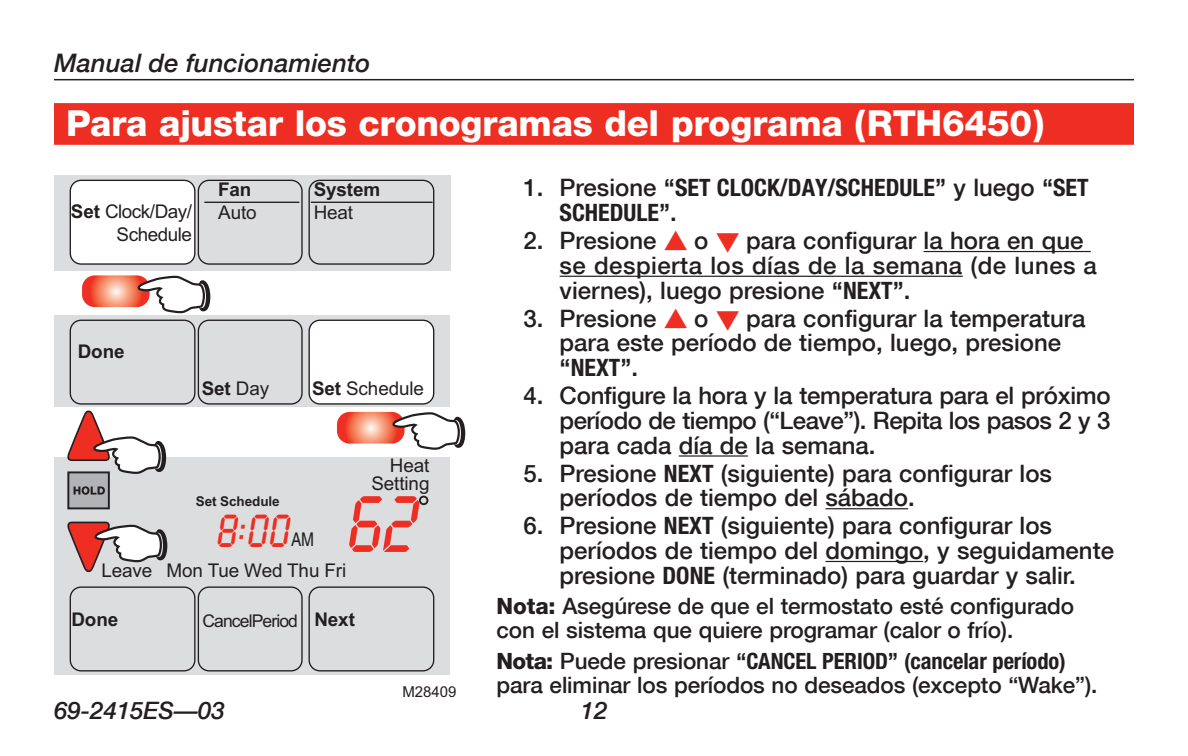
<style>
.page{position:relative;width:1188px;height:756px;background:#fff}
.page>*{position:absolute;margin:0;border:0;box-sizing:border-box;transform-origin:0 0}
.t1{font:83.7px "LCD Hwell";color:#ee2e22;scale:.9 1}
.t2{font:48.6px "LCD Hwell";color:#ee2e22;scale:.9 1}
.t3{font:800 36px "Helvetica Neue";letter-spacing:-.01em;color:#fff}
.t4{font:italic 500 25.5px "Helvetica Neue";letter-spacing:.005em;color:#231f20}
.t5{font:500 24px/24.6px "Helvetica Neue";color:#231f20}
.t6{font:700 condensed 24px/24.6px "Helvetica Neue";color:#231f20}
.t7{font:italic 500 24px "Helvetica Neue";color:#231f20}
.t8{font:500 22.5px/24px "Helvetica Neue";letter-spacing:-.005em;color:#231f20}
.t9{font:700 condensed 22.5px "Helvetica Neue";letter-spacing:-.005em;color:#231f20}
.t10{font:18.9px/17.4px "Arial";letter-spacing:-.005em;color:#231f20;text-align:right}
.t11{font:700 18.9px "Arial";letter-spacing:-.005em;color:#231f20}
.t12{font:18.9px/22.8px "Arial";letter-spacing:-.025em;color:#231f20;text-align:right}
.t13{font:condensed 18.9px "Helvetica";color:#231f20}
.t14{font:17.4px "Arial";letter-spacing:-.05em;color:#231f20}
.t15{font:15px "Arial";color:#231f20}
.t16{font:700 13.5px "Arial";letter-spacing:-.005em;color:#231f20}
.s1{font-weight:500;font-stretch:normal}
.s2{color:#ee2e22}
.s3{font-weight:700;font-stretch:condensed}
.s4{font-weight:800}
.s5{font-weight:800;font-stretch:normal}
.s6{font-weight:700}
.s7{font-weight:400}
.s8{font-weight:700;font-size:18.9px}
</style>
<div class="page">
<hr style="left:54px;top:79px;width:1080px;height:1px;background:#231f20">
<div style="left:54px;top:103px;width:1080px;height:42px;background:#ee2e22"></div>
<hr style="left:924px;top:251px;width:167px;height:1px;background:#231f20">
<hr style="left:560px;top:276px;width:403px;height:1px;background:#231f20">
<hr style="left:679px;top:455px;width:69px;height:2px;background:#231f20">
<hr style="left:825px;top:508px;width:83px;height:1px;background:#231f20">
<hr style="left:825px;top:561px;width:98px;height:1px;background:#231f20">
<div style="left:54px;top:176px;width:396px;height:95px;background:#dcdddf"></div>
<div style="left:70px;top:180px;width:125px;height:84px;background:#fff;border-radius:11px"></div>
<div style="left:70px;top:180px;width:126px;height:85px;border:1px solid #231f20;border-radius:11px"></div>
<svg style="left:197px;top:179px;width:238px;height:86px"></svg>
<div style="left:54px;top:315px;width:396px;height:92px;background:#dcdddf"></div>
<div style="left:54px;top:457px;width:396px;height:218px;background:#dcdddf"></div>
<div style="left:419px;top:496px;width:9px;height:9px;border:2px solid #231f20;border-radius:50%"></div>
<svg style="left:69px;top:586px;width:366px;height:86px"></svg>
<div style="left:67px;top:471px;width:43px;height:38px;background:#b2b3b7;border:2px solid #231f20"></div>
<svg style="left:74px;top:487px;width:31px;height:8px"></svg>
<svg style="left:67px;top:521px;width:101px;height:51px"></svg>
<svg style="left:67px;top:275px;width:398px;height:200px"></svg>
<p class="t4" style="left:54px;top:48px;width:318px">Manual de funcionamiento</p>
<h3 class="t3" style="left:66px;top:101px;width:980px">Para ajustar los cronogramas del programa (RTH6450)</h3>
<p class="t6" style="left:560px;top:175px;width:531px;text-indent:-36px"><span class="s1">1. Presione</span> “SET CLOCK/DAY/SCHEDULE” <span class="s1">y luego</span> “SET<br>SCHEDULE”<span class="s1">.</span></p>
<p class="t5" style="left:560px;top:228px;width:539px;text-indent:-36px">2. Presione <span class="s2">▲</span> o <span class="s2">▼</span> para configurar la hora en que se despierta los días de la semana (de lunes a viernes), luego presione <span class="s3">“NEXT”</span>.</p>
<p class="t5" style="left:560px;top:306px;width:528px;text-indent:-36px">3. Presione <span class="s2">▲</span> o <span class="s2">▼</span> para configurar la temperatura para este período de tiempo, luego, presione <span class="s3">“NEXT”</span>.</p>
<p class="t5" style="left:560px;top:383px;width:553px;text-align:justify;text-indent:-36px">4. Configure la hora y la temperatura para el próximo período de tiempo (“Leave”). Repita los pasos 2 y 3 para cada día de la semana.</p>
<p class="t5" style="left:560px;top:461px;width:494px;text-indent:-36px">5. Presione <span class="s3">NEXT</span> (siguiente) para configurar los períodos de tiempo del sábado.</p>
<p class="t5" style="left:560px;top:513px;width:556px;text-indent:-36px">6. Presione <span class="s3">NEXT</span> (siguiente) para configurar los períodos de tiempo del domingo, y seguidamente presione <span class="s3">DONE</span> (terminado) para guardar y salir.</p>
<p class="t8" style="left:497px;top:594px;width:579px"><span class="s4">Nota:</span> Asegúrese de que el termostato esté configurado con el sistema que quiere programar (calor o frío).</p>
<p class="t9" style="left:497px;top:647px;width:571px"><span class="s5">Nota:</span> <span class="s1">Puede presionar</span> “CANCEL PERIOD” (cancelar período)</p>
<p class="t15" style="left:402px;top:682px;width:56px">M28409</p>
<p class="t8" style="left:497px;top:673px;width:602px">para eliminar los períodos no deseados (excepto “Wake”).</p>
<h3 class="t3" style="left:66px;top:101px;width:562px">Acerca de su nuev termostato</h3>
<p class="t11" style="left:218px;top:177px;width:35px">Fan</p>
<p class="t11" style="left:314px;top:177px;width:68px">System</p>
<p class="t10" style="left:314px;top:204px;width:41px">Heat</p>
<p class="t12" style="left:71px;top:200px;width:123px"><span class="s6">Set</span> Clock/Day/<br>Schedule</p>
<p class="t10" style="left:218px;top:204px;width:40px">Auto</p>
<p class="t11" style="left:78px;top:339px;width:48px">Done</p>
<p class="t11" style="left:202px;top:376px;width:69px">Set <span class="s7">Day</span></p>
<p class="t10" style="left:312px;top:380px;width:114px"><span class="s6">Set</span> Schedule</p>
<p class="t10" style="left:371px;top:457px;width:60px">Heat<br>Setting</p>
<p class="t16" style="left:196px;top:492px;width:85px">Set Schedule</p>
<h1 class="t1" style="left:344px;top:483px;width:80px">62</h1>
<h2 class="t2" style="left:215px;top:507px;width:83px">8:00</h2>
<p class="t13" style="left:291px;top:529px;width:24px">AM</p>
<p class="t10" style="left:101px;top:562px;width:246px">Leave Mon Tue Wed Thu Fri</p>
<p class="t11" style="left:71px;top:607px;width:48px">Done</p>
<p class="t14" style="left:202px;top:609px;width:154px">CancelPeriod <span class="s8">Next</span></p>
<p class="t7" style="left:54px;top:696px;width:172px">69-2415ES—03</p>
<p class="t7" style="left:581px;top:696px;width:28px">12</p>
</div>
